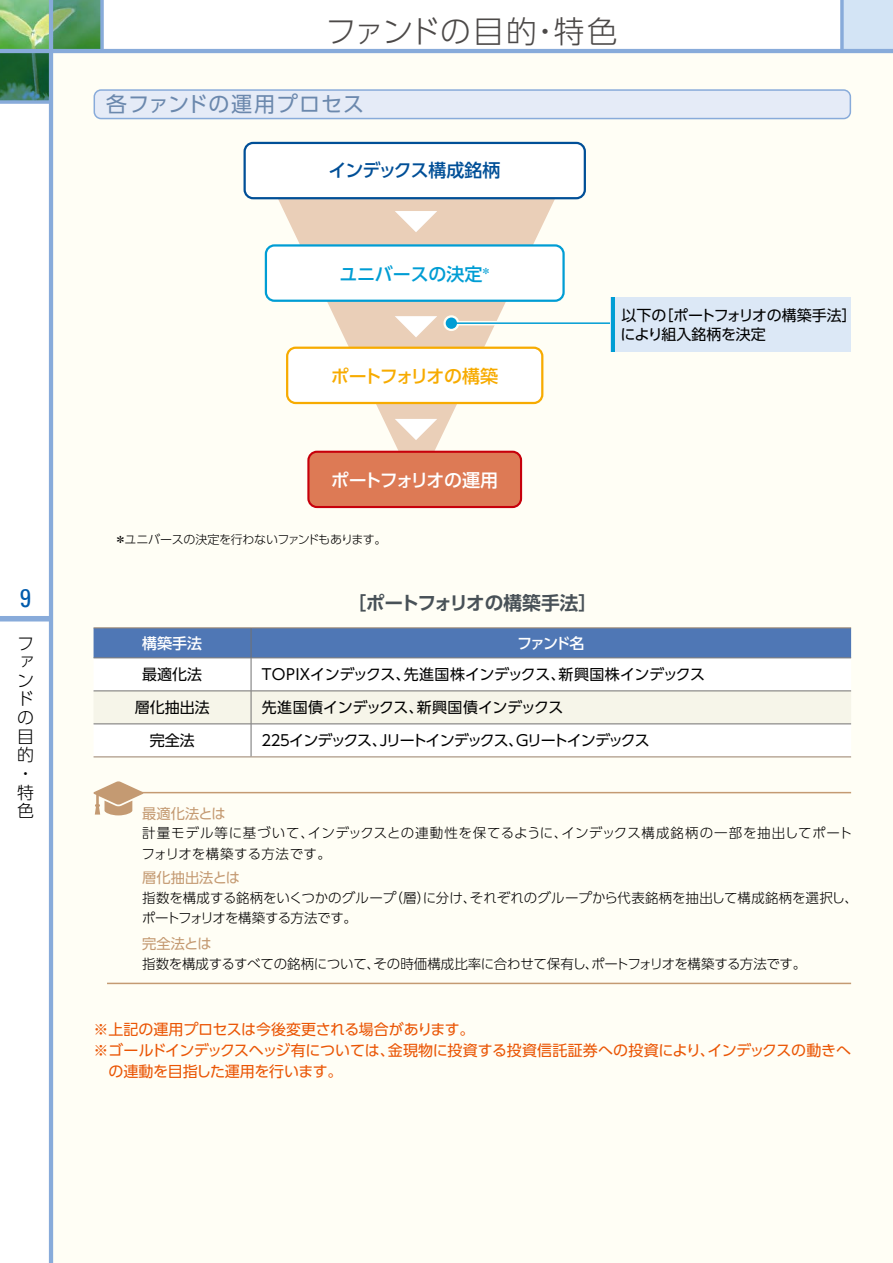
<style>
.page{position:relative;width:893px;height:1263px;background:#fff}
.page>*{position:absolute;margin:0;border:0;box-sizing:border-box;transform-origin:0 0}
.t1{font:300 30.75px "UD Shin Go Pro";letter-spacing:.005em;color:#4c4948}
.t2{font:condensed 25.5px "Univers";color:#005bac}
.t3{font:21px "UD Shin Go Pro";letter-spacing:.045em;color:#6b88ad}
.t4{font:700 18.75px "UD Shin Go Pro De";letter-spacing:-.015em;color:#485157}
.t5{font:500 18px "UD Shin Go Pro";letter-spacing:-.045em;color:#004f97}
.t6{font:500 18px "UD Shin Go Pro";letter-spacing:-.105em;color:#f7ab00}
.t7{font:500 18px "UD Shin Go Pro";letter-spacing:-.105em;color:#fff}
.t8{font:500 18px "UD Shin Go Pro";letter-spacing:-.01em;color:#009dd4}
.t9{font:300 16.95px/18.6px "UD Shin Go Pro";color:#000}
.t10{font:15px "UD Shin Go Pro";letter-spacing:-.02em;color:#ea5504}
.t11{font:15px "UD Shin Go Pro";letter-spacing:-.04em;color:#000}
.t12{font:15px "UD Shin Go Pro";letter-spacing:-.11em;color:#000}
.t13{font:15px/19.5px "UD Shin Go Pro";letter-spacing:-.015em;color:#000}
.t14{font:15px "UD Shin Go Pro";letter-spacing:-.02em;color:#000}
.t15{font:500 15px "UD Shin Go Pro";letter-spacing:-.065em;color:#fff}
.t16{font:14.25px "UD Shin Go Pro";color:#c49a72}
.t17{font:300 13.5px/20.2px "UD Shin Go Pro";color:#000}
.t18{font:300 13.5px/20.2px "UD Shin Go Pro";letter-spacing:.04em;color:#000}
.t19{font:300 13.5px "UD Shin Go Pro";letter-spacing:-.02em;color:#000}
.t20{font:300 12px "UD Shin Go Pro";letter-spacing:-.03em;color:#000}
</style>
<div class="page">
<img style="left:0;top:0;width:49px;height:49px">
<svg style="left:53px;top:0;width:47px;height:49px"></svg>
<div style="left:51px;top:51px;width:842px;height:1212px;background:#fffef5"></div>
<svg style="left:0;top:53px;width:49px;height:47px;fill:#185e2d"></svg>
<div style="left:842px;top:0;width:51px;height:51px;background:#d3e4f5"></div>
<svg style="left:100px;top:0;width:4px;height:49px"></svg>
<hr style="left:0;top:49px;width:893px;height:4px;background:#88abda">
<svg style="left:0;top:100px;width:49px;height:4px"></svg>
<hr style="left:49px;top:0;width:4px;height:1263px;background:#88abda">
<svg style="left:840px;top:0;width:4px;height:49px"></svg>
<div style="left:0;top:616px;width:51px;height:5px;background:#88abda"></div>
<div style="left:94px;top:90px;width:756px;height:29px;background:#e5ebf7;border-radius:7px"></div>
<div style="left:94px;top:89px;width:757px;height:30px;border:2px solid #88abda;border-radius:7px"></div>
<svg style="left:263px;top:199px;width:307px;height:290px"></svg>
<div style="left:245px;top:143px;width:340px;height:55px;background:#fff;border-radius:9px"></div>
<div style="left:244px;top:142px;width:342px;height:57px;border:2px solid #004f97;border-radius:9px"></div>
<div style="left:266px;top:245px;width:298px;height:56px;background:#fff;border-radius:9px"></div>
<div style="left:265px;top:244px;width:300px;height:58px;border:2px solid #009dd4;border-radius:9px"></div>
<div style="left:308px;top:452px;width:213px;height:55px;background:#dd7a55;border-radius:9px"></div>
<div style="left:307px;top:451px;width:215px;height:57px;border:2px solid #c7000b;border-radius:9px"></div>
<svg style="left:395px;top:211px;width:42px;height:21px"></svg>
<svg style="left:395px;top:419px;width:42px;height:21px"></svg>
<svg style="left:395px;top:316px;width:42px;height:21px"></svg>
<div style="left:287px;top:348px;width:255px;height:55px;background:#fff;border-radius:9px"></div>
<div style="left:286px;top:347px;width:257px;height:57px;border:2px solid #f7ab00;border-radius:9px"></div>
<hr style="left:451px;top:321px;width:163px;height:4px;background:#fffef5">
<div style="left:443px;top:315px;width:16px;height:16px;border:4px solid #fffef5;border-radius:50%"></div>
<hr style="left:451px;top:322px;width:163px;height:2px;background:#009dd4">
<div style="left:446px;top:318px;width:11px;height:11px;background:#009dd4;border-radius:50%"></div>
<div style="left:611px;top:297px;width:240px;height:55px;background:#dce8f6"></div>
<hr style="left:611px;top:297px;width:4px;height:55px;background:#009dd4">
<div style="left:94px;top:628px;width:757px;height:30px;background:#4f77b5"></div>
<div style="left:94px;top:659px;width:757px;height:97px;background:#fff"></div>
<div style="left:94px;top:692px;width:757px;height:32px;background:#f6f5e9"></div>
<hr style="left:94px;top:627px;width:157px;height:1px;background:#9d8771">
<hr style="left:251px;top:627px;width:600px;height:1px;background:#9d8771">
<hr style="left:94px;top:756px;width:157px;height:1px;background:#9d8771">
<hr style="left:251px;top:756px;width:600px;height:1px;background:#9d8771">
<hr style="left:251px;top:628px;width:1px;height:30px;background:#727171">
<hr style="left:94px;top:658px;width:157px;height:1px;background:#727171">
<hr style="left:251px;top:658px;width:600px;height:1px;background:#727171">
<hr style="left:251px;top:658px;width:1px;height:33px;background:#727171">
<hr style="left:94px;top:691px;width:157px;height:1px;background:#727171">
<hr style="left:251px;top:691px;width:600px;height:1px;background:#727171">
<hr style="left:251px;top:691px;width:1px;height:33px;background:#727171">
<hr style="left:94px;top:724px;width:157px;height:1px;background:#727171">
<hr style="left:251px;top:724px;width:600px;height:1px;background:#727171">
<hr style="left:251px;top:724px;width:1px;height:32px;background:#727171">
<hr style="left:107px;top:792px;width:744px;height:1px;background:#c49a72">
<hr style="left:107px;top:983px;width:744px;height:1px;background:#c49a72">
<svg style="left:94px;top:781px;width:49px;height:34px"></svg>
<h2 class="t2" style="left:20px;top:581px;width:13px">9</h2>
<p class="t9" style="left:17px;top:633px;width:18px">ファンドの目的・特色</p>
<h1 class="t1" style="left:325px;top:6px;width:294px">ファンドの目的・特色</h1>
<h3 class="t3" style="left:106px;top:87px;width:260px">各ファンドの運用プロセス</h3>
<p class="t5" style="left:328px;top:155px;width:174px">インデックス構成銘柄</p>
<p class="t8" style="left:339px;top:259px;width:154px">ユニバースの決定<sup>＊</sup></p>
<p class="t6" style="left:331px;top:361px;width:169px">ポートフォリオの構築</p>
<p class="t7" style="left:331px;top:465px;width:169px">ポートフォリオの運用</p>
<p class="t20" style="left:114px;top:530px;width:274px">＊ユニバースの決定を行わないファンドもあります。</p>
<p class="t4" style="left:347px;top:588px;width:251px">［ポートフォリオの構築手法］</p>
<p class="t13" style="left:620px;top:305px;width:238px">以下の［ポートフォリオの構築手法］により組入銘柄を決定</p>
<p class="t15" style="left:142px;top:631px;width:61px">構築手法</p>
<p class="t15" style="left:517px;top:631px;width:69px">ファンド名</p>
<p class="t11" style="left:142px;top:662px;width:61px">最適化法</p>
<p class="t11" style="left:259px;top:662px;width:448px">ＴＯＰＩＸインデックス、先進国株インデックス、新興国株インデックス</p>
<p class="t11" style="left:135px;top:695px;width:76px">層化抽出法</p>
<p class="t14" style="left:262px;top:695px;width:303px">先進国債インデックス、新興国債インデックス</p>
<p class="t11" style="left:150px;top:728px;width:47px">完全法</p>
<p class="t12" style="left:259px;top:728px;width:392px">２２５インデックス、Ｊリートインデックス、Ｇリートインデックス</p>
<p class="t16" style="left:142px;top:802px;width:85px">最適化法とは</p>
<p class="t18" style="left:142px;top:822px;width:712px">計量モデル等に基づいて、インデックスとの連動性を保てるように、インデックス構成銘柄の一部を抽出してポートフォリオを構築する方法です。</p>
<p class="t16" style="left:142px;top:866px;width:99px">層化抽出法とは</p>
<p class="t17" style="left:142px;top:887px;width:717px">指数を構成する銘柄をいくつかのグループ（層）に分け、それぞれのグループから代表銘柄を抽出して構成銘柄を選択し、ポートフォリオを構築する方法です。</p>
<p class="t16" style="left:142px;top:932px;width:71px">完全法とは</p>
<p class="t19" style="left:142px;top:953px;width:665px">指数を構成するすべての銘柄について、その時価構成比率に合わせて保有し、ポートフォリオを構築する方法です。</p>
<p class="t10" style="left:94px;top:1017px;width:383px">※上記の運用プロセスは今後変更される場合があります。</p>
<p class="t10" style="left:94px;top:1038px;width:759px">※ゴールドインデックスヘッジ有については、金現物に投資する投資信託証券への投資により、インデックスの動きへ</p>
<p class="t10" style="left:109px;top:1059px;width:235px">の連動を目指した運用を行います。</p>
</div>
